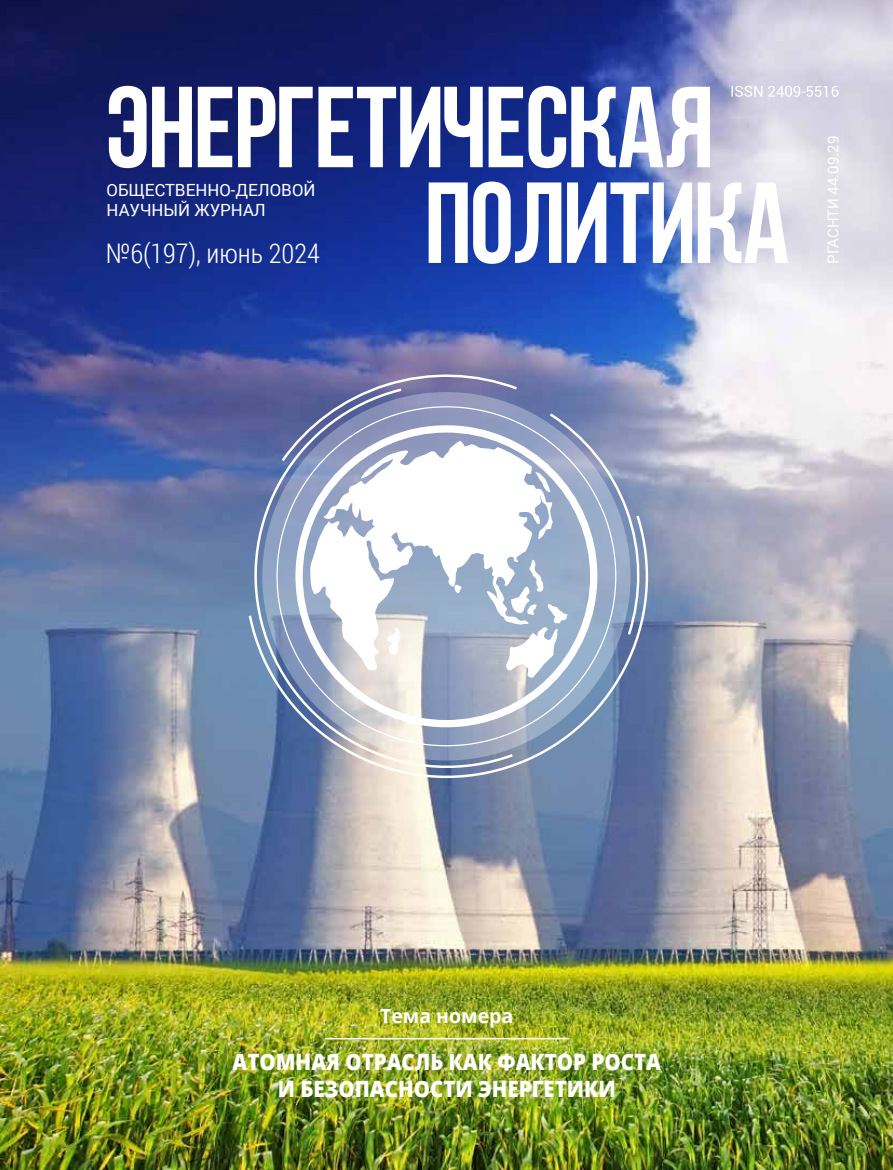
<style>
.page{position:relative;width:893px;height:1170px;background:#fff}
.page>*{position:absolute;margin:0;border:0;box-sizing:border-box;transform-origin:0 0}
.t1{font:300 27px "Roboto Condensed";color:#fff}
.t2{font:800 22.5px/27px "Open Sans";color:#fff;text-align:center;scale:.91 1}
.t3{font:700 19.5px "Open Sans";color:#fff}
.t4{font:16.8px/20.1px "Roboto";color:#fff}
.t5{font:15px "Roboto";color:#fff}
</style>
<div class="page">
<img style="left:0;top:0;width:893px;height:1169px">
<hr style="left:325px;top:1037px;width:244px;height:2px;background:#fff">
<svg style="left:429px;top:181px;width:359px;height:83px"></svg>
<svg style="left:109px;top:86px;width:601px;height:82px"></svg>
<svg style="left:247px;top:513px;width:424px;height:287px;background:#6f83a9"></svg>
<svg style="left:279px;top:371px;width:241px;height:36px;background:#7e7ca9"></svg>
<svg style="left:231px;top:386px;width:284px;height:405px;background:#7686ac"></svg>
<svg style="left:547px;top:411px;width:95px;height:226px;background:#8a98ba"></svg>
<svg style="left:262px;top:392px;width:368px;height:368px;background:#9caac5"></svg>
<svg style="left:295px;top:425px;width:302px;height:302px"></svg>
<svg style="left:731px;top:86px;width:107px;height:11px"></svg>
<p class="t4" style="left:107px;top:180px;width:210px">ОБЩЕСТВЕННО-ДЕЛОВОЙ<br>НАУЧНЫЙ ЖУРНАЛ</p>
<p class="t1" style="left:106px;top:234px;width:216px">№6(197), июнь 2024</p>
<p class="t5" style="left:823px;top:264px;width:130px;rotate:-90deg">РГАСНТИ 44.09.29</p>
<p class="t3" style="left:380px;top:1002px;width:135px">Тема номера</p>
<p class="t2" style="left:233px;top:1047px;width:472px">АТОМНАЯ ОТРАСЛЬ КАК ФАКТОР РОСТА<br>И БЕЗОПАСНОСТИ ЭНЕРГЕТИКИ</p>
</div>
